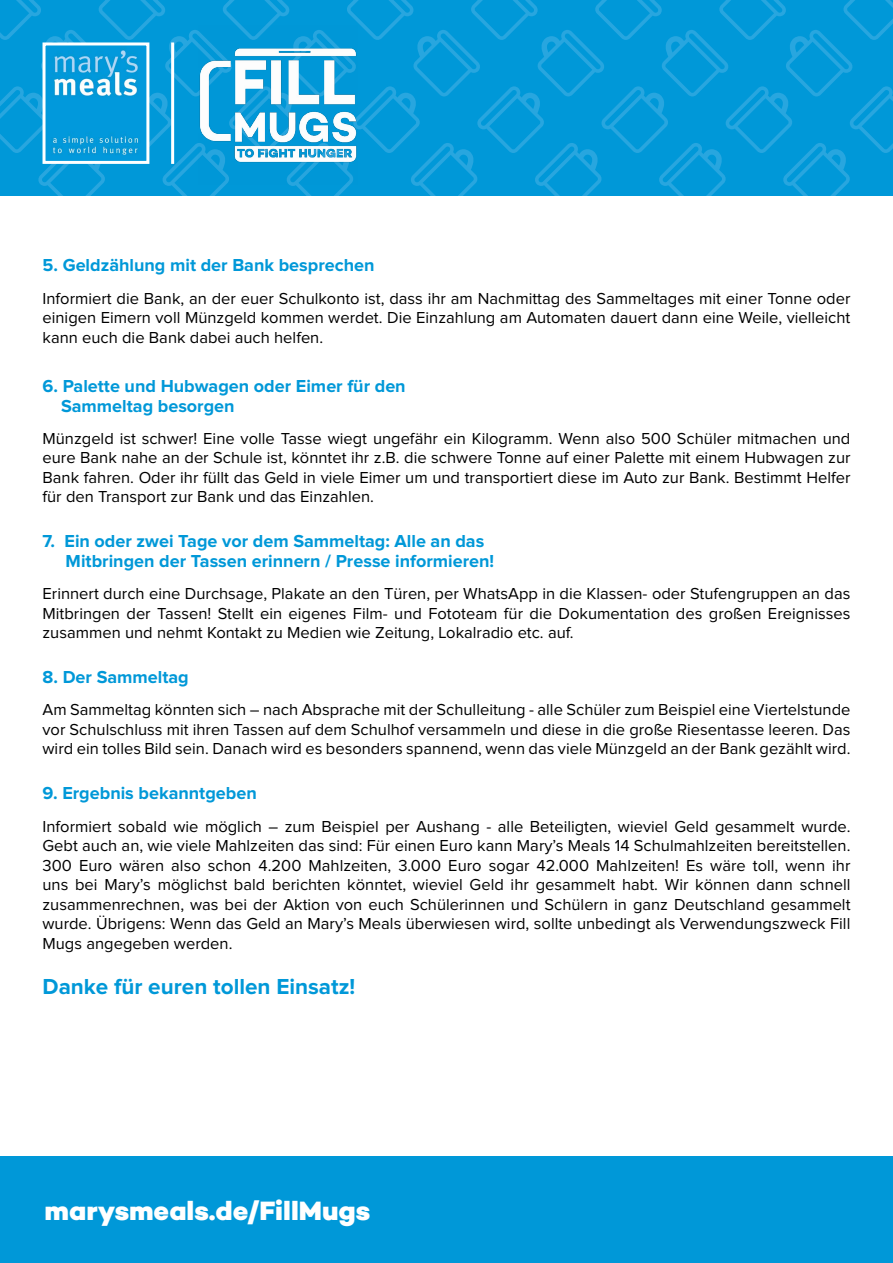
<style>
.page{position:relative;width:893px;height:1263px;background:#fff}
.page>*{position:absolute;margin:0;border:0;box-sizing:border-box;transform-origin:0 0}
.t1{font:800 27px "Campton";color:#fff}
.t2{font:700 22.5px "Proxima Nova";color:#0098d8}
.t3{font:700 18px/19.5px "Proxima Nova";color:#0098d8}
.t4{font:16.5px/19.5px "Proxima Nova";color:#000;text-align:justify}
</style>
<div class="page">
<svg style="left:0;top:0;width:893px;height:196px;background:#139fda"></svg>
<hr style="left:171px;top:42px;width:3px;height:122px;background:#fff">
<div style="left:0;top:1157px;width:893px;height:106px;background:#0098d8"></div>
<p class="t3" style="left:43px;top:256px;width:334px">5. Geldzählung mit der Bank besprechen</p>
<p class="t4" style="left:43px;top:289px;width:809px">Informiert die Bank, an der euer Schulkonto ist, dass ihr am Nachmittag des Sammeltages mit einer Tonne oder einigen Eimern voll Münzgeld kommen werdet. Die Einzahlung am Automaten dauert dann eine Weile, vielleicht kann euch die Bank dabei auch helfen.</p>
<p class="t3" style="left:61px;top:377px;width:346px;text-indent:-19px">6. Palette und Hubwagen oder Eimer für den<br>Sammeltag besorgen</p>
<p class="t4" style="left:43px;top:429px;width:809px">Münzgeld ist schwer! Eine volle Tasse wiegt ungefähr ein Kilogramm. Wenn also 500 Schüler mitmachen und eure Bank nahe an der Schule ist, könntet ihr z.B. die schwere Tonne auf einer Palette mit einem Hubwagen zur Bank fahren. Oder ihr füllt das Geld in viele Eimer um und transportiert diese im Auto zur Bank. Bestimmt Helfer für den Transport zur Bank und das Einzahlen.</p>
<p class="t3" style="left:66px;top:532px;width:430px;text-indent:-23px">7. Ein oder zwei Tage vor dem Sammeltag: Alle an das<br>Mitbringen der Tassen erinnern / Presse informieren!</p>
<p class="t4" style="left:43px;top:584px;width:809px">Erinnert durch eine Durchsage, Plakate an den Türen, per WhatsApp in die Klassen- oder Stufengruppen an das Mitbringen der Tassen! Stellt ein eigenes Film- und Fototeam für die Dokumentation des großen Ereignisses zusammen und nehmt Kontakt zu Medien wie Zeitung, Lokalradio etc. auf.</p>
<p class="t3" style="left:43px;top:668px;width:148px">8. Der Sammeltag</p>
<p class="t4" style="left:43px;top:701px;width:809px">Am Sammeltag könnten sich – nach Absprache mit der Schulleitung - alle Schüler zum Beispiel eine Viertelstunde vor Schulschluss mit ihren Tassen auf dem Schulhof versammeln und diese in die große Riesentasse leeren. Das wird ein tolles Bild sein. Danach wird es besonders spannend, wenn das viele Münzgeld an der Bank gezählt wird.</p>
<p class="t3" style="left:43px;top:784px;width:216px">9. Ergebnis bekanntgeben</p>
<p class="t4" style="left:43px;top:817px;width:809px">Informiert sobald wie möglich – zum Beispiel per Aushang - alle Beteiligten, wieviel Geld gesammelt wurde.<br>Gebt auch an, wie viele Mahlzeiten das sind: Für einen Euro kann Mary’s Meals 14 Schulmahlzeiten bereitstellen.<br>300 Euro wären also schon 4.200 Mahlzeiten, 3.000 Euro sogar 42.000 Mahlzeiten! Es wäre toll, wenn ihr uns bei Mary’s möglichst bald berichten könntet, wieviel Geld ihr gesammelt habt. Wir können dann schnell zusammenrechnen, was bei der Aktion von euch Schülerinnen und Schülern in ganz Deutschland gesammelt wurde. Übrigens: Wenn das Geld an Mary’s Meals überwiesen wird, sollte unbedingt als Verwendungszweck Fill Mugs angegeben werden.</p>
<h2 class="t2" style="left:43px;top:976px;width:314px">Danke für euren tollen Einsatz!</h2>
<h1 class="t1" style="left:45px;top:1193px;width:327px">marysmeals.de/FillMugs</h1>
</div>
